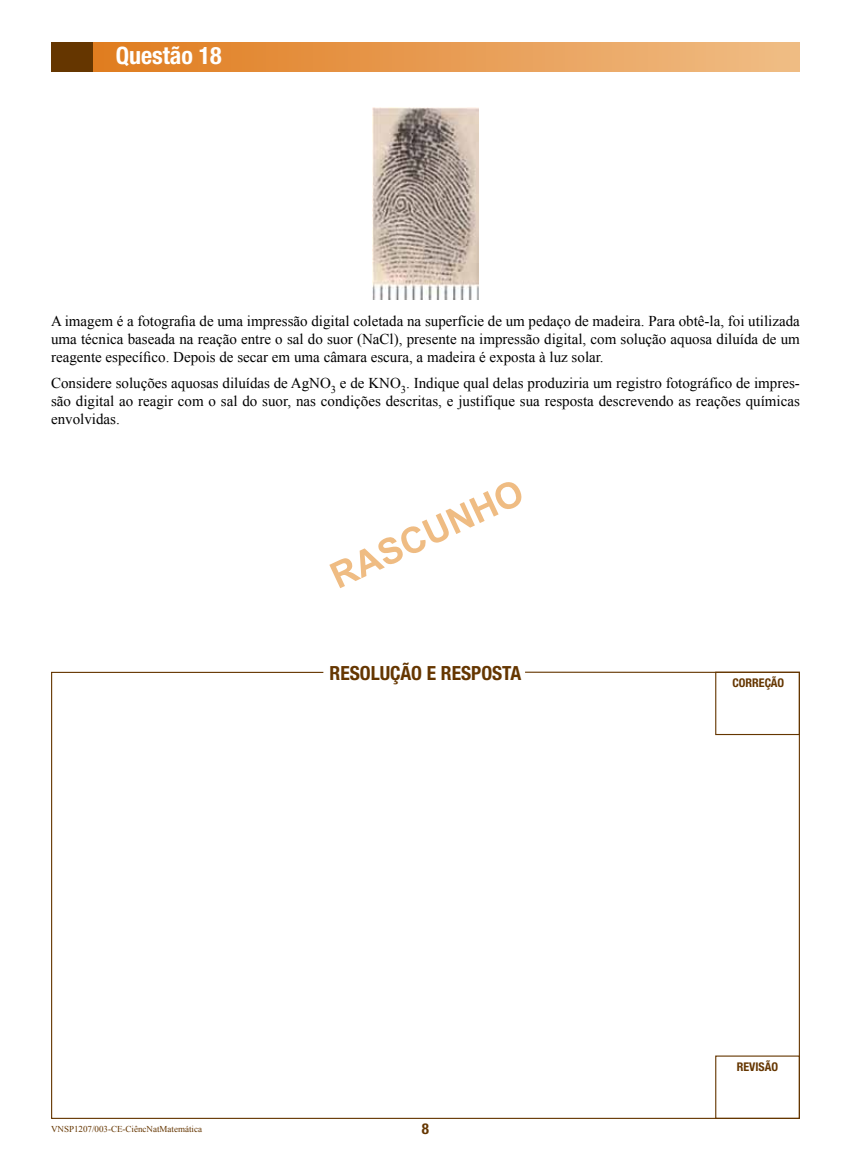
<style>
.page{position:relative;width:851px;height:1170px;background:#fff}
.page>*{position:absolute;margin:0;border:0;box-sizing:border-box;transform-origin:0 0}
.t1{font:700 condensed 24px "Helvetica Neue LT Std";color:#fff}
.t2{font:700 condensed 19.5px "Helvetica Neue LT Std";color:#653600}
.t3{font:15px/18px "Times New Roman";color:#000;text-align:justify}
.t4{font:700 condensed 15px "Helvetica Neue LT Std";color:#653600}
.t5{font:700 condensed 12px "Helvetica Neue LT Std";color:#653600}
.t6{font:9px "Times New Roman";color:#653600}
</style>
<div class="page">
<div style="left:51px;top:43px;width:43px;height:29px;background:#653600"></div>
<div style="left:94px;top:43px;width:705px;height:29px;background:linear-gradient(to right,#e07c1f,#f0bc86)"></div>
<svg style="left:51px;top:671px;width:749px;height:448px"></svg>
<svg style="left:329px;top:482px;width:193px;height:106px"></svg>
<img style="left:372px;top:107px;width:106px;height:192px">
<p class="t1" style="left:116px;top:41px;width:108px">QUESTÃO 18</p>
<p class="t3" style="left:51px;top:311px;width:750px">A imagem é a fotografia de uma impressão digital coletada na superfície de um pedaço de madeira. Para obtê-la, foi utilizada uma técnica baseada na reação entre o sal do suor (NaCl), presente na impressão digital, com solução aquosa diluída de um reagente específico. Depois de secar em uma câmara escura, a madeira é exposta à luz solar.</p>
<p class="t3" style="left:51px;top:374px;width:750px">Considere soluções aquosas diluídas de AgNO<sub>3</sub> e de KNO<sub>3</sub>. Indique qual delas produziria um registro fotográfico de impres&shy;são digital ao reagir com o sal do suor, nas condições descritas, e justifique sua resposta descrevendo as reações químicas envolvidas.</p>
<p class="t2" style="left:329px;top:661px;width:193px">RESOLUÇÃO E RESPOSTA</p>
<p class="t6" style="left:51px;top:1122px;width:152px">VNSP1207/003-CE-CiêncNatMatemática</p>
<p class="t4" style="left:422px;top:1119px;width:9px">8</p>
<p class="t5" style="left:732px;top:675px;width:53px">CORREÇÃO</p>
<p class="t5" style="left:736px;top:1058px;width:43px">REVISÃO</p>
</div>
